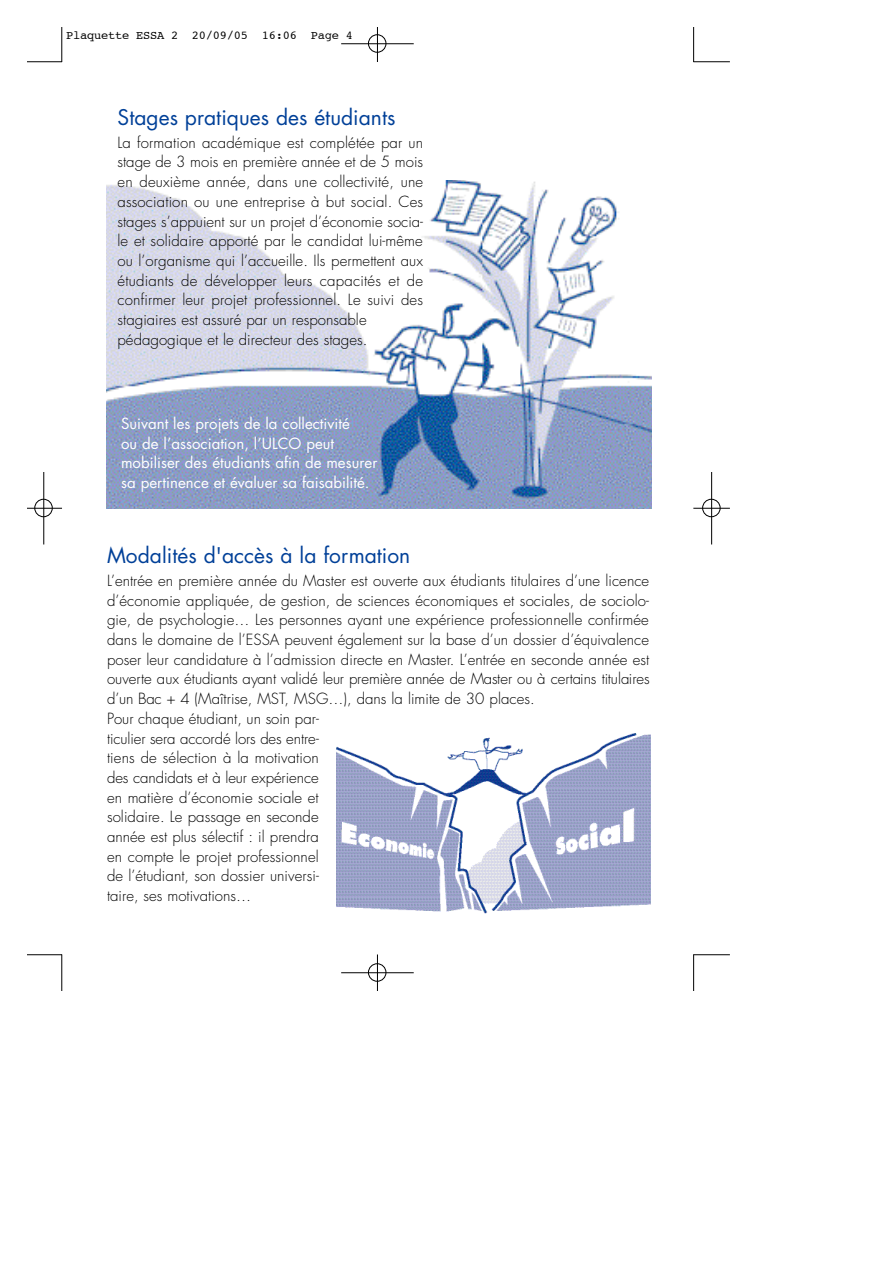
<style>
.page{position:relative;width:893px;height:1263px;background:#fff}
.page>*{position:absolute;margin:0;border:0;box-sizing:border-box;transform-origin:0 0}
.t1{font:21px "Futura";color:#004098}
.t2{font:300 15px/19.6px "Futura";letter-spacing:.005em;color:#000}
.t3{font:15px/19.6px "Futura";color:#fff}
.t4{font:12px "Courier";letter-spacing:-.015em;color:#000}
</style>
<div class="page">
<img style="left:106px;top:180px;width:545px;height:328px">
<img style="left:336px;top:734px;width:315px;height:54px">
<img style="left:336px;top:788px;width:315px;height:126px">
<hr style="left:27px;top:61px;width:35px;height:1px;background:#000">
<hr style="left:61px;top:27px;width:1px;height:35px;background:#000">
<hr style="left:693px;top:61px;width:37px;height:1px;background:#000">
<hr style="left:693px;top:27px;width:1px;height:35px;background:#000">
<hr style="left:27px;top:954px;width:35px;height:1px;background:#000">
<hr style="left:61px;top:955px;width:1px;height:36px;background:#000">
<hr style="left:693px;top:954px;width:37px;height:1px;background:#000">
<hr style="left:693px;top:955px;width:1px;height:36px;background:#000">
<hr style="left:341px;top:43px;width:73px;height:1px;background:#000">
<hr style="left:377px;top:27px;width:1px;height:35px;background:#000">
<svg style="left:367px;top:34px;width:20px;height:19px"></svg>
<hr style="left:341px;top:972px;width:73px;height:1px;background:#000">
<hr style="left:377px;top:955px;width:1px;height:36px;background:#000">
<svg style="left:367px;top:963px;width:20px;height:19px"></svg>
<hr style="left:693px;top:508px;width:37px;height:1px;background:#000">
<hr style="left:711px;top:472px;width:1px;height:73px;background:#000">
<svg style="left:701px;top:498px;width:20px;height:20px"></svg>
<hr style="left:27px;top:508px;width:35px;height:1px;background:#000">
<hr style="left:43px;top:472px;width:1px;height:73px;background:#000">
<svg style="left:33px;top:498px;width:21px;height:20px"></svg>
<p class="t4" style="left:66px;top:30px;width:288px">Plaquette ESSA 2 20/09/05 16:06 Page 4</p>
<h1 class="t1" style="left:118px;top:108px;width:279px">Stages pratiques des étudiants</h1>
<p class="t2" style="left:118px;top:134px;width:307px">La formation académique est complétée par un stage de 3 mois en première année et de 5 mois en deuxième année, dans une collectivité, une association ou une entreprise à but social. Ces stages s’appuient sur un projet d’économie socia&shy;le et solidaire apporté par le candidat lui-même ou l’organisme qui l’accueille. Ils permettent aux étudiants de développer leurs capacités et de confirmer leur projet professionnel. Le suivi des stagiaires est assuré par un responsable pédagogique et le directeur des stages.</p>
<p class="t3" style="left:121px;top:415px;width:258px">Suivant les projets de la collectivité<br>ou de l’association, l’ULCO peut mobiliser des étudiants afin de mesurer sa pertinence et évaluer sa faisabilité.</p>
<h1 class="t1" style="left:107px;top:546px;width:305px">Modalités d'accès à la formation</h1>
<p class="t2" style="left:107px;top:572px;width:544px">L’entrée en première année du Master est ouverte aux étudiants titulaires d’une licence d’économie appliquée, de gestion, de sciences économiques et sociales, de sociolo&shy;gie, de psychologie… Les personnes ayant une expérience professionnelle confirmée dans le domaine de l’ESSA peuvent également sur la base d’un dossier d’équivalence poser leur candidature à l’admission directe en Master. L’entrée en seconde année est ouverte aux étudiants ayant validé leur première année de Master ou à certains titulaires d’un Bac + 4 (Maîtrise, MST, MSG…), dans la limite de 30 places.<br>Pour chaque étudiant, un soin par-<br>ticulier sera accordé lors des entre-<br>tiens de sélection à la motivation<br>des candidats et à leur expérience<br>en matière d’économie sociale et<br>solidaire. Le passage en seconde<br>année est plus sélectif : il prendra<br>en compte le projet professionnel<br>de l’étudiant, son dossier universi-<br>taire, ses motivations…</p>
</div>
